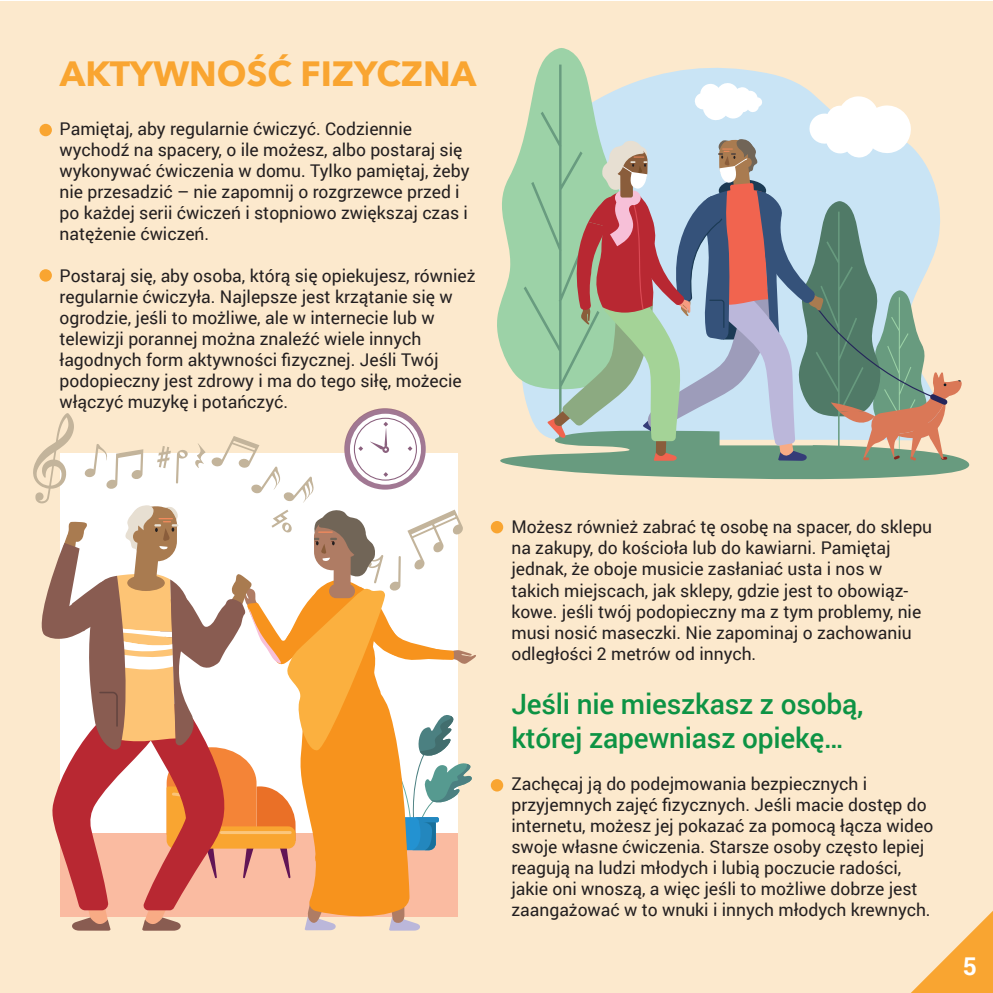
<style>
.page{position:relative;width:993px;height:993px;background:#fff}
.page>*{position:absolute;margin:0;border:0;box-sizing:border-box;transform-origin:0 0}
.t1{font:700 35px "Avenir Next";color:#f9a531}
.t2{font:500 28px/33.6px "Roboto";letter-spacing:-.005em;color:#0d9344}
.t3{font:700 24.5px "Roboto";color:#fff}
.t4{font:17.5px/21px "Roboto";color:#231f20}
</style>
<div class="page">
<div style="left:0;top:2px;width:992px;height:990px;background:#fce9cd"></div>
<div style="left:39px;top:124px;width:13px;height:12px;background:#f9a531;border-radius:50%"></div>
<div style="left:39px;top:269px;width:13px;height:12px;background:#f9a531;border-radius:50%"></div>
<svg style="left:912px;top:912px;width:80px;height:80px"></svg>
<div style="left:490px;top:521px;width:13px;height:12px;background:#f9a531;border-radius:50%"></div>
<svg style="left:490px;top:778px;width:13px;height:13px"></svg>
<svg style="left:541px;top:48px;width:41px;height:17px"></svg>
<svg style="left:344px;top:408px;width:81px;height:81px"></svg>
<svg style="left:33px;top:413px;width:443px;height:517px"></svg>
<svg style="left:497px;top:65px;width:473px;height:415px"></svg>
<h1 class="t1" style="left:60px;top:44px;width:417px">AKTYWNOŚĆ FIZYCZNA</h1>
<p class="t4" style="left:60px;top:117px;width:411px">Pamiętaj, aby regularnie ćwiczyć. Codziennie wychodź na spacery, o ile możesz, albo postaraj się wykonywać ćwiczenia w domu. Tylko pamiętaj, żeby nie przesadzić – nie zapomnij o rozgrzewce przed i po każdej serii ćwiczeń i stopniowo zwiększaj czas i natężenie ćwiczeń.</p>
<p class="t4" style="left:60px;top:264px;width:417px">Postaraj się, aby osoba, którą się opiekujesz, również regularnie ćwiczyła. Najlepsze jest krzątanie się w ogrodzie, jeśli to możliwe, ale w internecie lub w telewizji porannej można znaleźć wiele innych łagodnych form aktywności fizycznej. Jeśli Twój podopieczny jest zdrowy i ma do tego siłę, możecie włączyć muzykę i potańczyć.</p>
<p class="t4" style="left:511px;top:516px;width:422px">Możesz również zabrać tę osobę na spacer, do sklepu na zakupy, do kościoła lub do kawiarni. Pamiętaj jednak, że oboje musicie zasłaniać usta i nos w takich miejscach, jak sklepy, gdzie jest to obowiąz&shy;kowe. jeśli twój podopieczny ma z tym problemy, nie musi nosić maseczki. Nie zapominaj o zachowaniu odległości 2 metrów od innych.</p>
<h2 class="t2" style="left:511px;top:686px;width:353px">Jeśli nie mieszkasz z osobą, której zapewniasz opiekę…</h2>
<p class="t4" style="left:511px;top:772px;width:423px">Zachęcaj ją do podejmowania bezpiecznych i przyjemnych zajęć fizycznych. Jeśli macie dostęp do internetu, możesz jej pokazać za pomocą łącza wideo swoje własne ćwiczenia. Starsze osoby często lepiej reagują na ludzi młodych i lubią poczucie radości, jakie oni wnoszą, a więc jeśli to możliwe dobrze jest zaangażować w to wnuki i innych młodych krewnych.</p>
<h3 class="t3" style="left:962px;top:948px;width:16px">5</h3>
</div>
